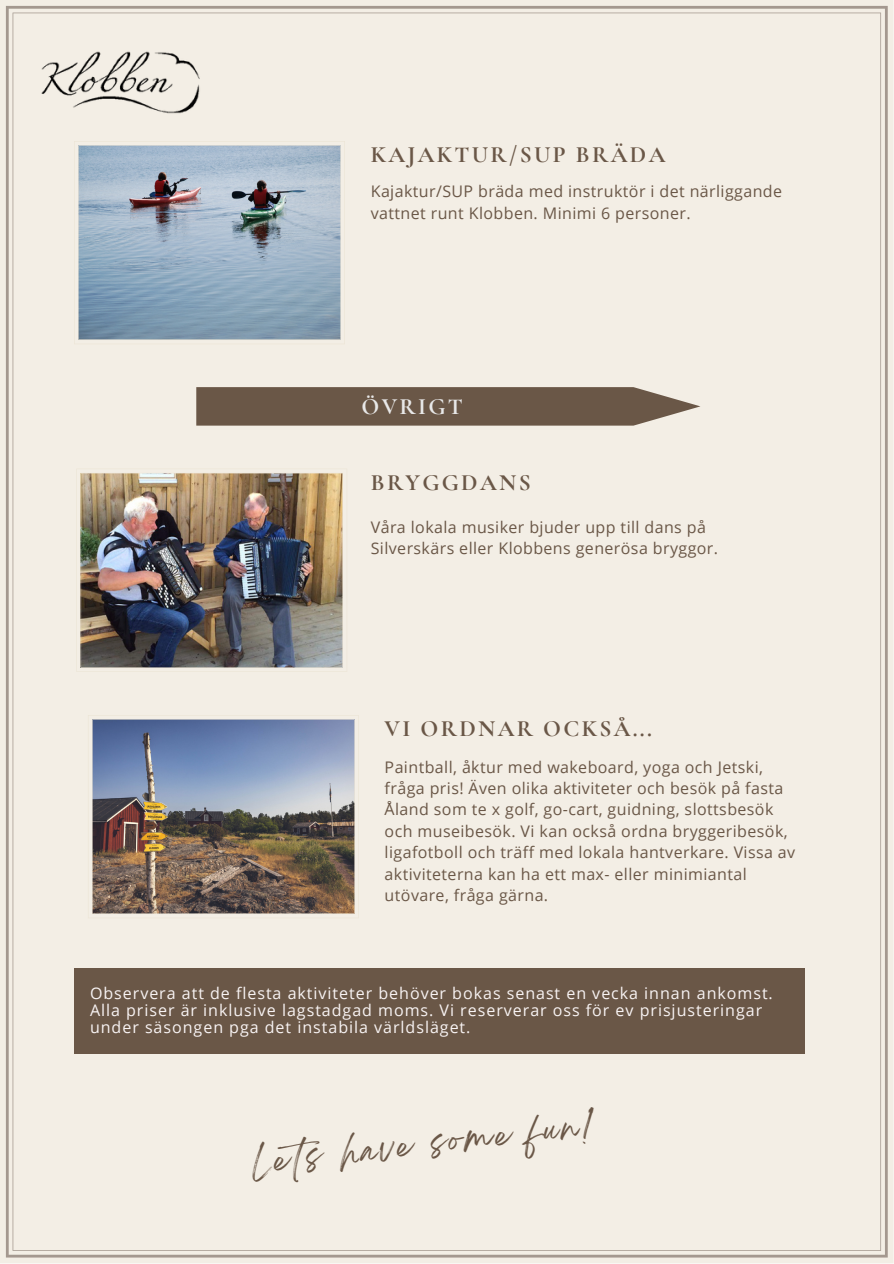
<style>
.page{position:relative;width:894px;height:1264px;background:#fff}
.page>*{position:absolute;margin:0;border:0;box-sizing:border-box;transform-origin:0 0}
.t1{font:30px "Breathing";color:#6a5747}
.t2{font:700 23.4px "Cormorant Garamond";letter-spacing:.1em;color:#6a5747}
.t3{font:700 23.4px "Cormorant Garamond";letter-spacing:.1em;color:#e8e8e8}
.t4{font:16.05px/21.3px "Open Sans";letter-spacing:.025em;color:#6a5747}
.t5{font:16.05px/16.8px "Open Sans";letter-spacing:.06em;color:#f8f3f3}
</style>
<div class="page">
<div style="left:6px;top:6px;width:881px;height:1251px;background:#f3eee5"></div>
<svg style="left:74px;top:222px;width:271px;height:122px;background:#94abbd"></svg>
<img style="left:0;top:0;width:386px;height:222px">
<img style="left:76px;top:468px;width:271px;height:204px">
<svg style="left:196px;top:387px;width:504px;height:38px;background:#736151"></svg>
<img style="left:88px;top:715px;width:271px;height:203px">
<div style="left:74px;top:968px;width:730px;height:85px;background:#6a5747"></div>
<p class="t2" style="left:370px;top:140px;width:296px">KAJAKTUR/SUP BRÄDA</p>
<h2 class="t4" style="left:370px;top:180px;width:413px">Kajaktur/SUP bräda med instruktör i det närliggande vattnet runt Klobben. Minimi 6 personer.</h2>
<p class="t3" style="left:361px;top:392px;width:103px">ÖVRIGT</p>
<h2 class="t2" style="left:370px;top:468px;width:161px">BRYGGDANS</h2>
<h2 class="t4" style="left:370px;top:515px;width:349px">Våra lokala musiker bjuder upp till dans på<br>Silverskärs eller Klobbens generösa bryggor.</h2>
<p class="t2" style="left:384px;top:714px;width:269px">VI ORDNAR OCKSÅ...</p>
<h2 class="t4" style="left:384px;top:755px;width:412px">Paintball, åktur med wakeboard, yoga och Jetski, fråga pris! Även olika aktiviteter och besök på fasta Åland som te x golf, go-cart, guidning, slottsbesök och museibesök. Vi kan också ordna bryggeribesök, ligafotboll och träff med lokala hantverkare. Vissa av aktiviteterna kan ha ett max- eller minimiantal utövare, fråga gärna.</h2>
<p class="t5" style="left:90px;top:984px;width:684px">Observera att de flesta aktiviteter behöver bokas senast en vecka innan ankomst.<br>Alla priser är inklusive lagstadgad moms. Vi reserverar oss för ev prisjusteringar under säsongen pga det instabila världsläget.</p>
<h1 class="t1" style="left:250px;top:1152px;width:344px;rotate:-6deg">Lets have some fun!</h1>
</div>
